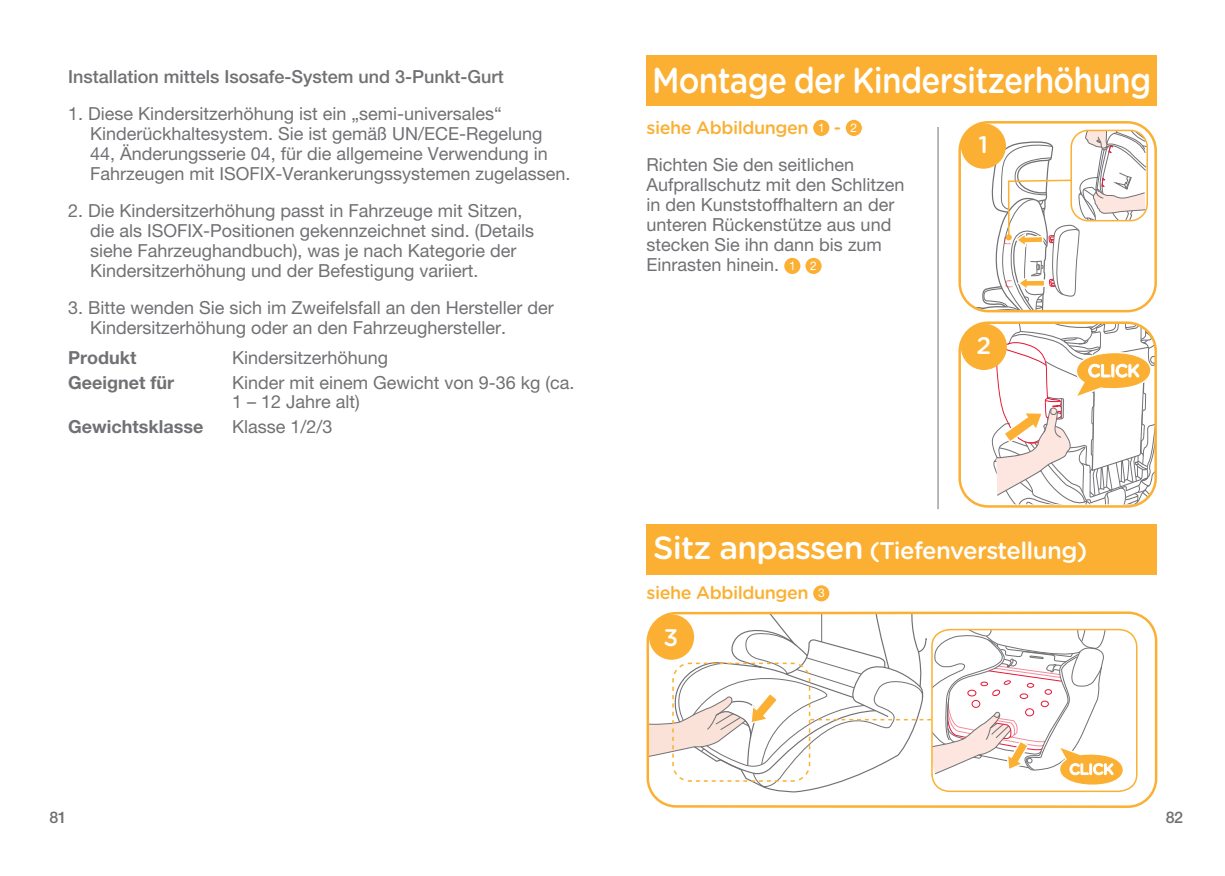
<style>
.page{position:relative;width:1225px;height:876px;background:#fff}
.page>*{position:absolute;margin:0;border:0;box-sizing:border-box;transform-origin:0 0}
.t1{font:500 36px "Gotham Rounded";letter-spacing:-.025em;color:#fff;scale:.88 1}
.t2{font:500 24px "Gotham Rounded";letter-spacing:-.025em;color:#fff}
.t3{font:18px/20px "Helvetica Neue LT Std";color:#717074}
.t4{font:500 18px "Helvetica Neue LT Std";color:#717074}
.t5{font:500 18px "Gotham Rounded";letter-spacing:-.025em;color:#fbb033}
.t6{font:700 18px "Helvetica Neue LT Std";color:#717074}
.t7{font:500 16px "Helvetica Neue LT Std";color:#717074}
.s1{font-family:"Helvetica Neue LT Std";font-weight:400;font-size:12px;color:#fff}
.s2{font-size:12px;color:#fff}
.s3{font-size:32px}
</style>
<div class="page">
<div style="left:958px;top:121px;width:199px;height:191px;border:2px solid #fbb033;border-radius:28px"></div>
<div style="left:961px;top:123px;width:45px;height:46px;background:#fbb033;border-radius:50%"></div>
<svg style="left:959px;top:130px;width:188px;height:181px"></svg>
<div style="left:958px;top:321px;width:199px;height:187px;border:2px solid #fbb033;border-radius:28px"></div>
<div style="left:961px;top:324px;width:45px;height:45px;background:#fbb033;border-radius:50%"></div>
<div style="left:961px;top:324px;width:45px;height:46px;border:1px solid #fbb033;border-radius:50%"></div>
<svg style="left:991px;top:323px;width:164px;height:182px"></svg>
<div style="left:646px;top:55px;width:511px;height:51px;background:#fbb033"></div>
<div style="left:813px;top:120px;width:16px;height:16px;background:#fbb033;border-radius:50%"></div>
<div style="left:845px;top:120px;width:17px;height:16px;background:#fbb033;border-radius:50%"></div>
<div style="left:784px;top:258px;width:16px;height:16px;background:#fbb033;border-radius:50%"></div>
<div style="left:805px;top:258px;width:16px;height:16px;background:#fbb033;border-radius:50%"></div>
<hr style="left:937px;top:127px;width:1px;height:382px;background:#717074">
<div style="left:813px;top:585px;width:16px;height:16px;background:#fbb033;border-radius:50%"></div>
<div style="left:646px;top:524px;width:511px;height:51px;background:#fbb033"></div>
<div style="left:646px;top:611px;width:511px;height:197px;border:2px solid #fbb033;border-radius:28px"></div>
<div style="left:931px;top:629px;width:206px;height:163px;border:2px solid #fbb033;border-radius:18px"></div>
<svg style="left:648px;top:613px;width:476px;height:175px"></svg>
<div style="left:649px;top:614px;width:45px;height:46px;background:#fbb033;border-radius:50%"></div>
<p class="t4" style="left:68px;top:66px;width:437px">Installation mittels Isosafe-System und 3-Punkt-Gurt</p>
<p class="t3" style="left:90px;top:103px;width:482px;text-indent:-22px">1. Diese Kindersitzerhöhung ist ein „semi-universales“ Kinderückhaltesystem. Sie ist gemäß UN/ECE-Regelung 44, Änderungsserie 04, für die allgemeine Verwendung in Fahrzeugen mit ISOFIX-Verankerungssystemen zugelassen.</p>
<p class="t3" style="left:90px;top:200px;width:446px;text-indent:-22px">2. Die Kindersitzerhöhung passt in Fahrzeuge mit Sitzen, die als ISOFIX-Positionen gekennzeichnet sind. (Details siehe Fahrzeughandbuch), was je nach Kategorie der Kindersitzerhöhung und der Befestigung variiert.</p>
<p class="t3" style="left:90px;top:297px;width:465px;text-indent:-22px">3. Bitte wenden Sie sich im Zweifelsfall an den Hersteller der<br>Kindersitzerhöhung oder an den Fahrzeughersteller.</p>
<p class="t6" style="left:68px;top:347px;width:70px">Produkt</p>
<p class="t3" style="left:232px;top:348px;width:158px">Kindersitzerhöhung</p>
<p class="t6" style="left:68px;top:371px;width:107px">Geeignet für</p>
<p class="t3" style="left:232px;top:373px;width:344px;line-height:19px">Kinder mit einem Gewicht von 9-36 kg (ca.<br>1 – 12 Jahre alt)</p>
<p class="t6" style="left:68px;top:415px;width:137px">Gewichtsklasse</p>
<p class="t3" style="left:232px;top:416px;width:102px">Klasse 1/2/3</p>
<h1 class="t1" style="left:652px;top:55px;width:568px">Montage der Kindersitzerhöhung</h1>
<p class="t5" style="left:646px;top:115px;width:212px">siehe Abbildungen <span class="s1">1</span> - <span class="s1">2</span></p>
<p class="t3" style="left:646px;top:154px;width:260px">Richten Sie den seitlichen<br>Aufprallschutz mit den Schlitzen in den Kunststoffhaltern an der unteren Rückenstütze aus und stecken Sie ihn dann bis zum<br>Einrasten hinein. <span class="s2">1 2</span></p>
<h2 class="t2" style="left:978px;top:127px;width:11px">1</h2>
<h2 class="t2" style="left:976px;top:328px;width:16px">2</h2>
<h2 class="t2" style="left:653px;top:534px;width:436px"><span class="s3">Sitz anpassen</span> (Tiefenverstellung)</h2>
<p class="t5" style="left:646px;top:580px;width:180px">siehe Abbildungen <span class="s1">3</span></p>
<h2 class="t2" style="left:663px;top:620px;width:16px">3</h2>
<p class="t7" style="left:49px;top:808px;width:19px">81</p>
<p class="t7" style="left:1165px;top:808px;width:19px">82</p>
</div>
